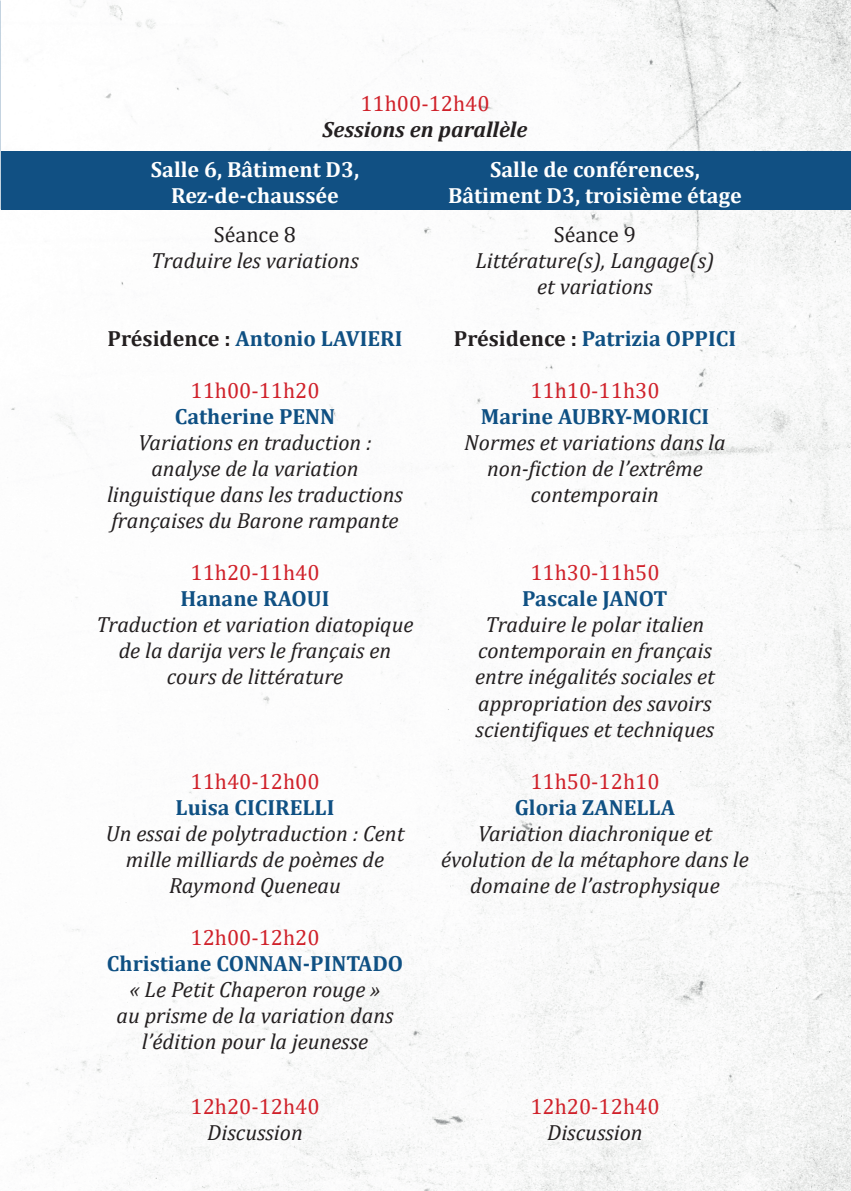
<style>
.page{position:relative;width:851px;height:1191px;background:#fff}
.page>*{position:absolute;margin:0;border:0;box-sizing:border-box;transform-origin:0 0}
.t1{font:italic 22px/26px "Cambria";color:#231f20;text-align:center}
.t2{font:700 22px "Cambria";color:#0f5083}
.t3{font:22px "Cambria";color:#d0212a}
.t4{font:700 22px "Cambria";color:#fff}
.t5{font:italic 700 22px "Cambria";color:#231f20}
.t6{font:22px "Cambria";color:#231f20}
.s1{color:#231f20}
</style>
<div class="page">
<img style="left:0;top:0;width:850px;height:1191px">
<div style="left:1px;top:152px;width:849px;height:58px;background:#115083"></div>
<p class="t3" style="left:360px;top:90px;width:131px">11h00-12h40</p>
<p class="t5" style="left:322px;top:114px;width:206px">Sessions en parallèle</p>
<p class="t4" style="left:151px;top:153px;width:210px">Salle 6, Bâtiment D3,</p>
<p class="t4" style="left:171px;top:179px;width:169px">Rez-de-chaussée</p>
<p class="t4" style="left:490px;top:153px;width:211px">Salle de conférences,</p>
<p class="t4" style="left:448px;top:179px;width:295px">Bâtiment D3, troisième étage</p>
<p class="t6" style="left:214px;top:222px;width:84px">Séance 8</p>
<p class="t1" style="left:151px;top:247px;width:209px">Traduire les variations</p>
<p class="t2" style="left:107px;top:323px;width:296px"><span class="s1">Présidence :</span> Antonio LAVIERI</p>
<p class="t3" style="left:190px;top:378px;width:131px">11h00-11h20</p>
<p class="t2" style="left:175px;top:401px;width:162px">Catherine PENN</p>
<p class="t1" style="left:138px;top:429px;width:235px">Variations en traduction :</p>
<p class="t1" style="left:107px;top:455px;width:297px">analyse de la variation linguistique dans les traductions françaises du Barone rampante</p>
<p class="t3" style="left:190px;top:560px;width:131px">11h20-11h40</p>
<p class="t2" style="left:180px;top:583px;width:150px">Hanane RAOUI</p>
<p class="t1" style="left:96px;top:611px;width:318px">Traduction et variation diatopique de la darija vers le français en cours de littérature</p>
<p class="t3" style="left:190px;top:768px;width:131px">11h40-12h00</p>
<p class="t2" style="left:176px;top:791px;width:160px">Luisa CICIRELLI</p>
<p class="t1" style="left:106px;top:819px;width:300px">Un essai de polytraduction : Cent mille milliards de poèmes de<br>Raymond Queneau</p>
<p class="t3" style="left:190px;top:924px;width:131px">12h00-12h20</p>
<p class="t2" style="left:107px;top:947px;width:298px">Christiane CONNAN-PINTADO</p>
<p class="t1" style="left:116px;top:975px;width:278px">« Le Petit Chaperon rouge » au prisme de la variation dans l’édition pour la jeunesse</p>
<p class="t3" style="left:190px;top:1094px;width:131px">12h20-12h40</p>
<p class="t1" style="left:207px;top:1119px;width:97px">Discussion</p>
<p class="t6" style="left:553px;top:222px;width:84px">Séance 9</p>
<p class="t1" style="left:475px;top:247px;width:240px">Littérature(s), Langage(s)</p>
<p class="t1" style="left:537px;top:273px;width:117px">et variations</p>
<p class="t2" style="left:454px;top:323px;width:284px"><span class="s1">Présidence :</span> Patrizia OPPICI</p>
<p class="t3" style="left:530px;top:378px;width:131px">11h10-11h30</p>
<p class="t2" style="left:480px;top:401px;width:230px">Marine AUBRY-MORICI</p>
<p class="t1" style="left:464px;top:429px;width:263px">Normes et variations dans la</p>
<p class="t1" style="left:487px;top:455px;width:217px">non-fiction de l’extrême contemporain</p>
<p class="t3" style="left:530px;top:560px;width:131px">11h30-11h50</p>
<p class="t2" style="left:522px;top:583px;width:147px">Pascale JANOT</p>
<p class="t1" style="left:475px;top:611px;width:241px">Traduire le polar italien contemporain en français entre inégalités sociales et appropriation des savoirs scientifiques et techniques</p>
<p class="t3" style="left:530px;top:768px;width:131px">11h50-12h10</p>
<p class="t2" style="left:514px;top:791px;width:162px">Gloria ZANELLA</p>
<p class="t1" style="left:441px;top:819px;width:309px">Variation diachronique et évolution de la métaphore dans le domaine de l’astrophysique</p>
<p class="t3" style="left:530px;top:1094px;width:131px">12h20-12h40</p>
<p class="t1" style="left:547px;top:1119px;width:97px">Discussion</p>
</div>
